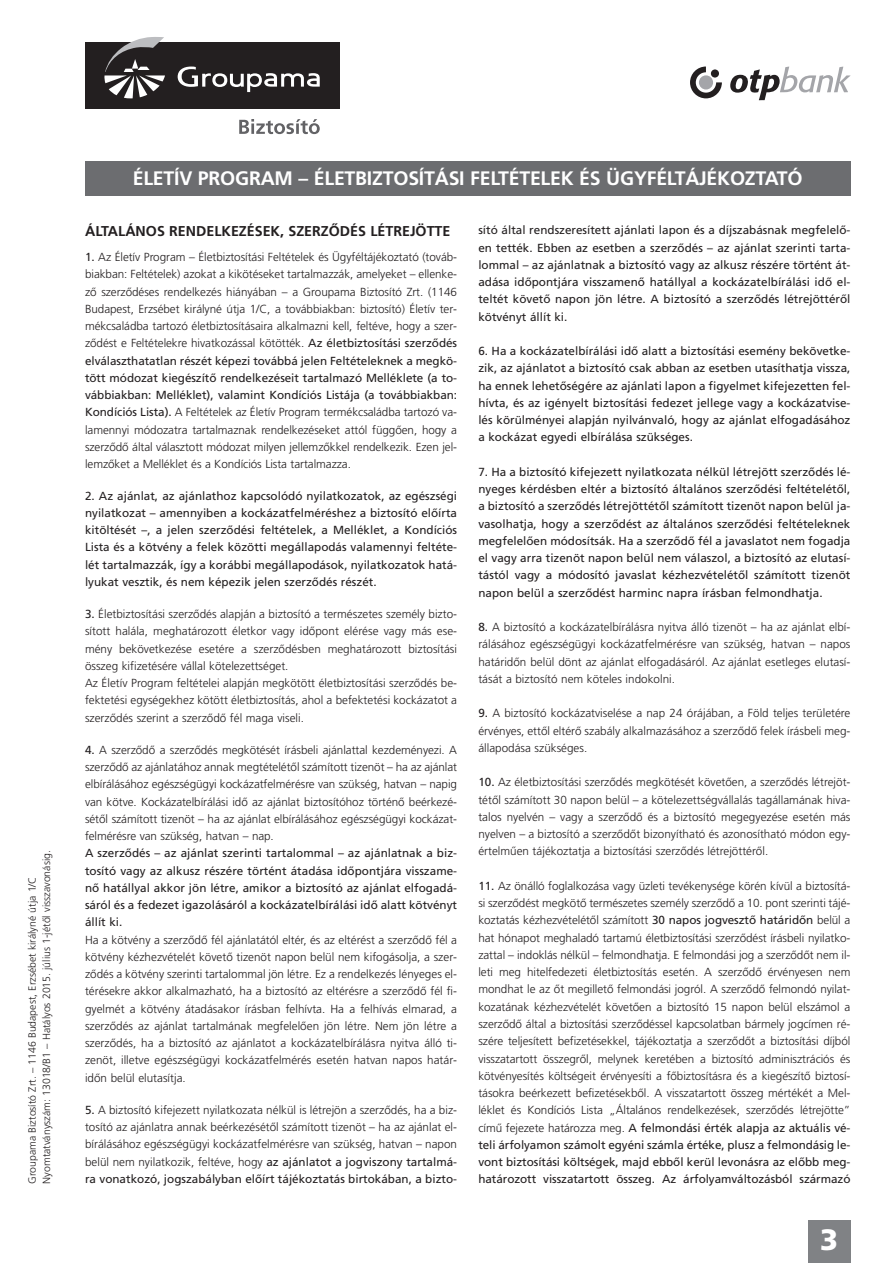
<style>
.page{position:relative;width:893px;height:1263px;background:#fff}
.page>*{position:absolute;margin:0;border:0;box-sizing:border-box;transform-origin:0 0}
.t1{font:700 29.4px "Frutiger M";color:#fff}
.t2{font:19.5px "Frutiger M Medium";letter-spacing:-.01em;color:#fff}
.t3{font:14.25px "Frutiger M Medium";color:#231f20}
.t4{font:11.7px/17.2px "Frutiger M Light";color:#231f20;text-align:justify}
.t5{font:11.7px/17.2px "Frutiger M";color:#231f20;text-align:justify}
.t6{font:10.5px/14.2px "Frutiger M Light";color:#231f20}
.s1{font-family:"Frutiger M"}
.s2{font-family:"Frutiger M Light"}
</style>
<div class="page">
<div style="left:85px;top:162px;width:765px;height:34px;background:#6c6d70"></div>
<div style="left:808px;top:1220px;width:42px;height:43px;background:#808285"></div>
<svg style="left:730px;top:67px;width:120px;height:33px"></svg>
<svg style="left:690px;top:67px;width:32px;height:31px"></svg>
<div style="left:699px;top:75px;width:14px;height:15px;background:#a4a5a9;border-radius:50%"></div>
<div style="left:711px;top:69px;width:8px;height:9px;background:#231f20;border-radius:50%"></div>
<div style="left:85px;top:43px;width:255px;height:66px;background:#231f20"></div>
<svg style="left:178px;top:67px;width:142px;height:25px"></svg>
<svg style="left:104px;top:37px;width:61px;height:61px"></svg>
<svg style="left:239px;top:119px;width:81px;height:15px"></svg>
<p class="t6" style="left:26px;top:1184px;width:335px;rotate:-90deg">Groupama Biztosító Zrt. – 1146 Budapest, Erzsébet királyné útja 1/C<br>Nyomtatványszám: 13018/B1 – Hatályos 2015. július 1-jétől visszavonásig.</p>
<h2 class="t2" style="left:133px;top:171px;width:671px">ÉLETÍV PROGRAM – ÉLETBIZTOSÍTÁSI FELTÉTELEK ÉS ÜGYFÉLTÁJÉKOZTATÓ</h2>
<p class="t3" style="left:85px;top:226px;width:367px">ÁLTALÁNOS RENDELKEZÉSEK, SZERZŐDÉS LÉTREJÖTTE</p>
<p class="t4" style="left:85px;top:249px;width:374px"><span class="s1">1.</span> Az Életív Program – Életbiztosítási Feltételek és Ügyféltájékoztató (továb&shy;biakban: Feltételek) azokat a kikötéseket tartalmazzák, amelyeket – ellenke&shy;ző szerződéses rendelkezés hiányában – a Groupama Biztosító Zrt. (1146<br>Budapest, Erzsébet királyné útja 1/C, a továbbiakban: biztosító) Életív ter&shy;mékcsaládba tartozó életbiztosításaira alkalmazni kell, feltéve, hogy a szer&shy;ződést e Feltételekre hivatkozással kötötték. <span class="s1">Az életbiztosítási szerződés</span></p>
<p class="t5" style="left:85px;top:353px;width:374px">elválaszthatatlan részét képezi továbbá jelen Feltételeknek a megkö&shy;tött módozat kiegészítő rendelkezéseit tartalmazó Melléklete (a to&shy;vábbiakban: Melléklet), valamint Kondíciós Listája (a továbbiakban:</p>
<p class="t4" style="left:85px;top:404px;width:374px"><span class="s1">Kondíciós Lista).</span> A Feltételek az Életív Program termékcsaládba tartozó va&shy;lamennyi módozatra tartalmaznak rendelkezéseket attól függően, hogy a szerződő által választott módozat milyen jellemzőkkel rendelkezik. Ezen jel&shy;lemzőket a Melléklet és a Kondíciós Lista tartalmazza.</p>
<p class="t5" style="left:85px;top:488px;width:374px">2. Az ajánlat, az ajánlathoz kapcsolódó nyilatkozatok, az egészségi nyilatkozat – amennyiben a kockázatfelméréshez a biztosító előírta kitöltését –, a jelen szerződési feltételek, a Melléklet, a Kondíciós Lista és a kötvény a felek közötti megállapodás valamennyi feltéte&shy;lét tartalmazzák, így a korábbi megállapodások, nyilatkozatok hatá&shy;lyukat vesztik, és nem képezik jelen szerződés részét.</p>
<p class="t4" style="left:85px;top:606px;width:374px;text-align:left"><span class="s1">3.</span> Életbiztosítási szerződés alapján a biztosító a természetes személy bizto&shy;sított halála, meghatározott életkor vagy időpont elérése vagy más ese&shy;mény bekövetkezése esetére a szerződésben meghatározott biztosítási összeg kifizetésére vállal kötelezettséget.<br>Az Életív Program feltételei alapján megkötött életbiztosítási szerződés be&shy;fektetési egységekhez kötött életbiztosítás, ahol a befektetési kockázatot a szerződés szerint a szerződő fél maga viseli.</p>
<p class="t4" style="left:85px;top:742px;width:374px"><span class="s1">4.</span> A szerződő a szerződés megkötését írásbeli ajánlattal kezdeményezi. A szerződő az ajánlatához annak megtételétől számított tizenöt – ha az ajánlat elbírálásához egészségügyi kockázatfelmérésre van szükség, hatvan – napig van kötve. Kockázatelbírálási idő az ajánlat biztosítóhoz történő beérkezé&shy;sétől számított tizenöt – ha az ajánlat elbírálásához egészségügyi kockázat&shy;felmérésre van szükség, hatvan – nap.</p>
<p class="t5" style="left:85px;top:845px;width:374px">A szerződés – az ajánlat szerinti tartalommal – az ajánlatnak a biz&shy;tosító vagy az alkusz részére történt átadása időpontjára visszame&shy;nő hatállyal akkor jön létre, amikor a biztosító az ajánlat elfogadá&shy;sáról és a fedezet igazolásáról a kockázatelbírálási idő alatt kötvényt állít ki.</p>
<p class="t4" style="left:85px;top:932px;width:374px">Ha a kötvény a szerződő fél ajánlatától eltér, és az eltérést a szerződő fél a kötvény kézhezvételét követő tizenöt napon belül nem kifogásolja, a szer&shy;ződés a kötvény szerinti tartalommal jön létre. Ez a rendelkezés lényeges el&shy;térésekre akkor alkalmazható, ha a biztosító az eltérésre a szerződő fél fi&shy;gyelmét a kötvény átadásakor írásban felhívta. Ha a felhívás elmarad, a szerződés az ajánlat tartalmának megfelelően jön létre. Nem jön létre a szerződés, ha a biztosító az ajánlatot a kockázatelbírálásra nyitva álló ti&shy;zenöt, illetve egészségügyi kockázatfelmérés esetén hatvan napos határ&shy;időn belül elutasítja.</p>
<p class="t4" style="left:85px;top:1102px;width:374px"><span class="s1">5.</span> A biztosító kifejezett nyilatkozata nélkül is létrejön a szerződés, ha a biz&shy;tosító az ajánlatra annak beérkezésétől számított tizenöt – ha az ajánlat el&shy;bírálásához egészségügyi kockázatfelmérésre van szükség, hatvan – napon belül nem nyilatkozik, feltéve, hogy <span class="s1">az ajánlatot a jogviszony tartalmá-</span></p>
<p class="t5" style="left:85px;top:1171px;width:374px">ra vonatkozó, jogszabályban előírt tájékoztatás birtokában, a bizto-</p>
<p class="t5" style="left:478px;top:223px;width:374px">sító által rendszeresített ajánlati lapon és a díjszabásnak megfelelő&shy;en tették. Ebben az esetben a szerződés – az ajánlat szerinti tarta&shy;lommal – az ajánlatnak a biztosító vagy az alkusz részére történt át&shy;adása időpontjára visszamenő hatállyal a kockázatelbírálási idő el&shy;teltét követő napon jön létre. A biztosító a szerződés létrejöttéről kötvényt állít ki.</p>
<p class="t5" style="left:478px;top:343px;width:374px">6. Ha a kockázatelbírálási idő alatt a biztosítási esemény bekövetke&shy;zik, az ajánlatot a biztosító csak abban az esetben utasíthatja vissza, ha ennek lehetőségére az ajánlati lapon a figyelmet kifejezetten fel&shy;hívta, és az igényelt biztosítási fedezet jellege vagy a kockázatvise&shy;lés körülményei alapján nyilvánvaló, hogy az ajánlat elfogadásához a kockázat egyedi elbírálása szükséges.</p>
<p class="t5" style="left:478px;top:464px;width:374px">7. Ha a biztosító kifejezett nyilatkozata nélkül létrejött szerződés lé&shy;nyeges kérdésben eltér a biztosító általános szerződési feltételétől, a biztosító a szerződés létrejöttétől számított tizenöt napon belül ja&shy;vasolhatja, hogy a szerződést az általános szerződési feltételeknek megfelelően módosítsák. Ha a szerződő fél a javaslatot nem fogadja el vagy arra tizenöt napon belül nem válaszol, a biztosító az elutasí&shy;tástól vagy a módosító javaslat kézhezvételétől számított tizenöt napon belül a szerződést harminc napra írásban felmondhatja.</p>
<p class="t4" style="left:478px;top:619px;width:374px"><span class="s1">8.</span> A biztosító a kockázatelbírálásra nyitva álló tizenöt – ha az ajánlat elbí&shy;rálásához egészségügyi kockázatfelmérésre van szükség, hatvan – napos határidőn belül dönt az ajánlat elfogadásáról. Az ajánlat esetleges elutasí&shy;tását a biztosító nem köteles indokolni.</p>
<p class="t4" style="left:478px;top:706px;width:374px"><span class="s1">9.</span> A biztosító kockázatviselése a nap 24 órájában, a Föld teljes területére érvényes, ettől eltérő szabály alkalmazásához a szerződő felek írásbeli meg&shy;állapodása szükséges.</p>
<p class="t4" style="left:478px;top:775px;width:374px"><span class="s1">10.</span> Az életbiztosítási szerződés megkötését követően, a szerződés létrejöt&shy;tétől számított 30 napon belül – a kötelezettségvállalás tagállamának hiva&shy;talos nyelvén – vagy a szerződő és a biztosító megegyezése esetén más nyelven – a biztosító a szerződőt bizonyítható és azonosítható módon egy&shy;értelműen tájékoztatja a biztosítási szerződés létrejöttéről.</p>
<p class="t4" style="left:478px;top:878px;width:374px"><span class="s1">11.</span> Az önálló foglalkozása vagy üzleti tevékenysége körén kívül a biztosítá&shy;si szerződést megkötő természetes személy szerződő a 10. pont szerinti tájé&shy;koztatás kézhezvételétől számított <span class="s1">30 napos jogvesztő határidőn</span> belül a hat hónapot meghaladó tartamú életbiztosítási szerződést írásbeli nyilatko&shy;zattal – indoklás nélkül – felmondhatja. E felmondási jog a szerződőt nem il&shy;leti meg hitelfedezeti életbiztosítás esetén. A szerződő érvényesen nem mondhat le az őt megillető felmondási jogról. A szerződő felmondó nyilat&shy;kozatának kézhezvételét követően a biztosító 15 napon belül elszámol a szerződő által a biztosítási szerződéssel kapcsolatban bármely jogcímen ré&shy;szére teljesített befizetésekkel, tájékoztatja a szerződőt a biztosítási díjból visszatartott összegről, melynek keretében a biztosító adminisztrációs és kötvényesítés költségeit érvényesíti a főbiztosításra és a kiegészítő biztosí&shy;tásokra beérkezett befizetésekből. A visszatartott összeg mértékét a Mel&shy;léklet és Kondíciós Lista „Általános rendelkezések, szerződés létrejötte”</p>
<p class="t5" style="left:478px;top:1120px;width:374px"><span class="s2">című fejezete határozza meg.</span> A felmondási érték alapja az aktuális vé&shy;teli árfolyamon számolt egyéni számla értéke, plusz a felmondásig le&shy;vont biztosítási költségek, majd ebből kerül levonásra az előbb meg&shy;határozott visszatartott összeg. Az árfolyamváltozásból származó</p>
<h1 class="t1" style="left:820px;top:1227px;width:20px">3</h1>
</div>
